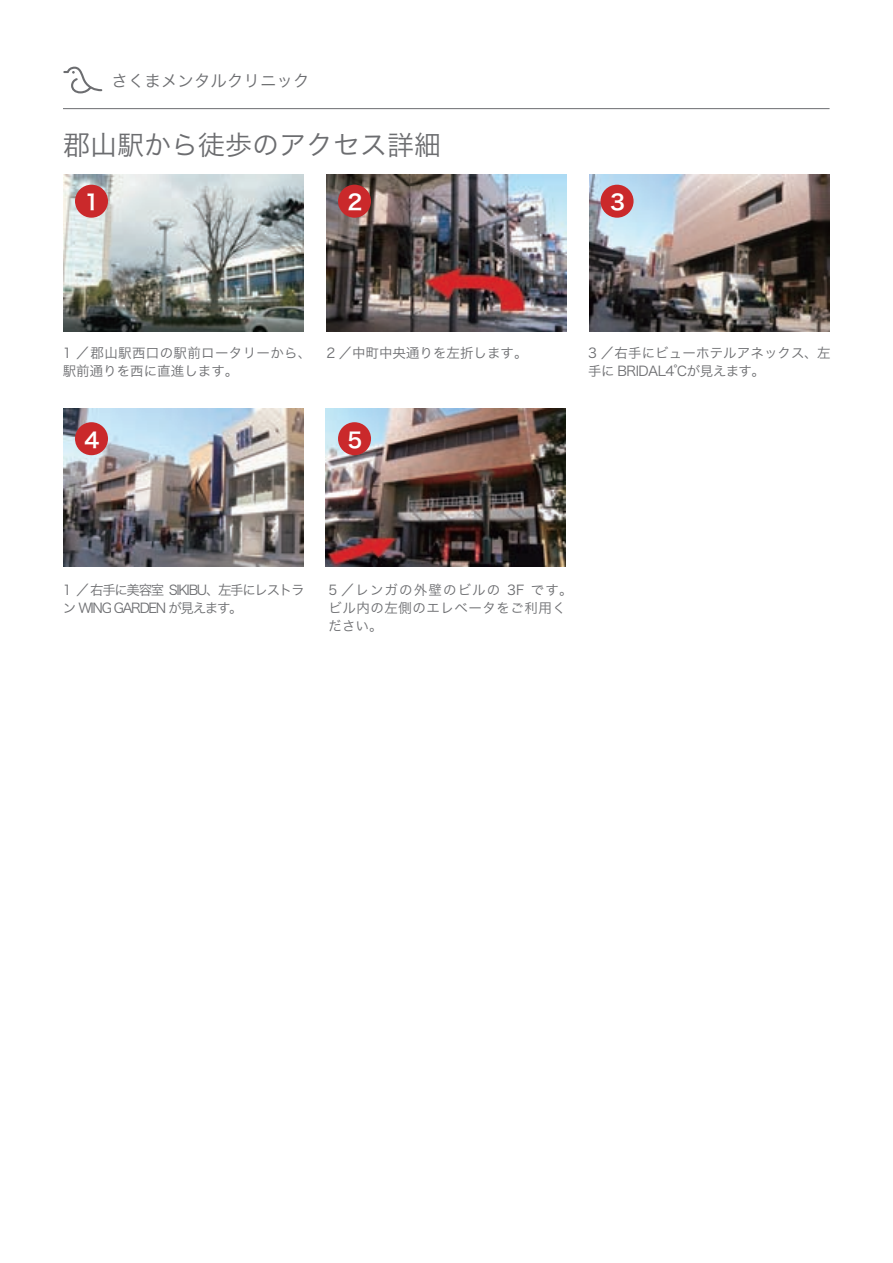
<style>
.page{position:relative;width:893px;height:1263px;background:#fff}
.page>*{position:absolute;margin:0;border:0;box-sizing:border-box;transform-origin:0 0}
.t1{font:27px "Hira Kaku Pro N W3";color:#6c6d70}
.t2{font:21px "Hira Kaku Pro N W6";color:#fff}
.t3{font:16.5px "Hira Kaku Pro N W3";color:#6c6d70}
.t4{font:13.5px/18px "Hira Kaku Pro N W3";color:#6c6d70}
.t5{font:13.5px/18px "Hira Kaku Pro N W3";letter-spacing:-.1em;color:#6c6d70}
.t6{font:13.5px/18px "Hira Kaku Pro N W3";letter-spacing:.035em;color:#6c6d70}
.t7{font:13.5px/18px "Hira Kaku Pro N W3";letter-spacing:.025em;color:#6c6d70}
</style>
<div class="page">
<svg style="left:63px;top:66px;width:40px;height:28px"></svg>
<hr style="left:63px;top:108px;width:767px;height:1px;background:#6c6d70">
<img style="left:63px;top:174px;width:240px;height:158px">
<img style="left:326px;top:174px;width:240px;height:158px">
<img style="left:590px;top:174px;width:239px;height:158px">
<img style="left:63px;top:409px;width:240px;height:157px">
<img style="left:326px;top:409px;width:240px;height:157px">
<div style="left:75px;top:185px;width:33px;height:33px;background:#ca292b;border-radius:50%"></div>
<div style="left:338px;top:185px;width:33px;height:33px;background:#ca292b;border-radius:50%"></div>
<div style="left:75px;top:422px;width:33px;height:33px;background:#ca292b;border-radius:50%"></div>
<div style="left:338px;top:422px;width:33px;height:33px;background:#ca292b;border-radius:50%"></div>
<div style="left:601px;top:185px;width:33px;height:33px;background:#ca292b;border-radius:50%"></div>
<p class="t3" style="left:112px;top:66px;width:199px">さくまメンタルクリニック</p>
<p class="t1" style="left:63px;top:120px;width:379px">郡山駅から徒歩のアクセス詳細</p>
<p class="t2" style="left:85px;top:183px;width:16px">1</p>
<p class="t2" style="left:348px;top:183px;width:16px">2</p>
<p class="t2" style="left:610px;top:183px;width:16px">3</p>
<p class="t7" style="left:63px;top:343px;width:250px">1 ／郡山駅西口の駅前ロータリーから、駅前通りを西に直進します。</p>
<p class="t4" style="left:326px;top:343px;width:203px">2 ／中町中央通りを左折します。</p>
<p class="t4" style="left:588px;top:343px;width:244px">3 ／右手にビューホテルアネックス、左手に BRIDAL4℃が見えます。</p>
<p class="t2" style="left:85px;top:421px;width:16px">4</p>
<p class="t2" style="left:348px;top:421px;width:16px">5</p>
<p class="t5" style="left:63px;top:580px;width:243px">1 ／右手に美容室 SIKIBU、左手にレストラン WING GARDEN が見えます。</p>
<p class="t6" style="left:329px;top:580px;width:245px">5 ／レンガの外壁のビルの 3F です。ビル内の左側のエレベータをご利用ください。</p>
</div>
